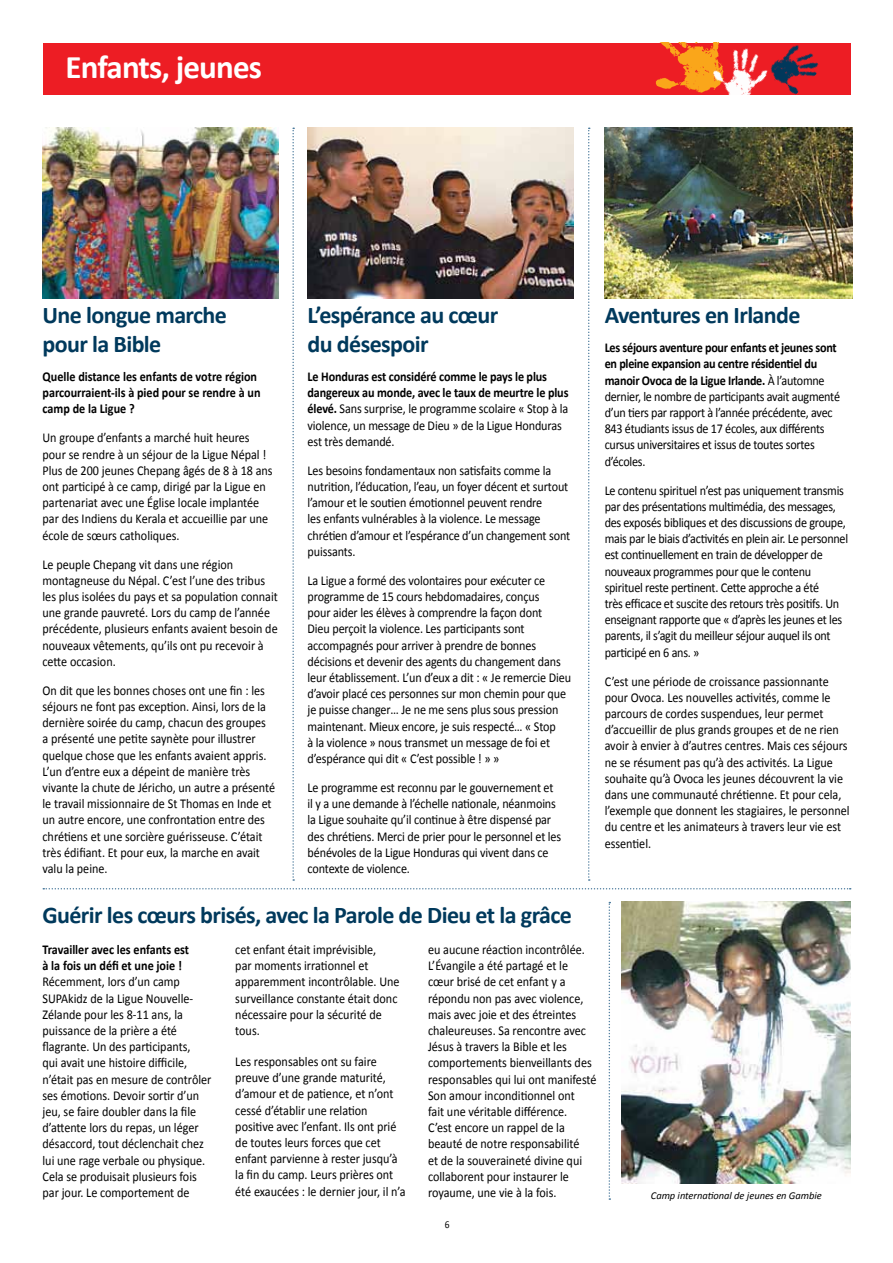
<style>
.page{position:relative;width:893px;height:1263px;background:#fff}
.page>*{position:absolute;margin:0;border:0;box-sizing:border-box;transform-origin:0 0}
.t1{font:700 33px "Calibri";letter-spacing:-.025em;color:#fff}
.t2{font:700 24px/28.8px "Calibri";letter-spacing:-.025em;color:#00395c}
.t3{font:13.5px/16.2px "Calibri";letter-spacing:-.01em;color:#000;scale:.9 1}
.t4{font:700 13.5px/16.2px "Calibri";color:#000;scale:.9 1}
.t5{font:italic 10.5px "Calibri";letter-spacing:-.005em;color:#000}
.t6{font:10.5px "Calibri";color:#000;scale:.9 1}
.s1{font-weight:700}
</style>
<div class="page">
<div style="left:43px;top:43px;width:807px;height:52px;background:#ed1d24"></div>
<img style="left:42px;top:128px;width:236px;height:170px">
<svg style="left:43px;top:888px;width:808px;height:1px"></svg>
<img style="left:605px;top:128px;width:247px;height:170px">
<img style="left:622px;top:902px;width:228px;height:282px">
<svg style="left:588px;top:128px;width:2px;height:753px"></svg>
<svg style="left:292px;top:128px;width:2px;height:753px"></svg>
<img style="left:308px;top:128px;width:265px;height:170px">
<img style="left:656px;top:43px;width:51px;height:50px">
<img style="left:707px;top:42px;width:56px;height:53px">
<img style="left:763px;top:45px;width:56px;height:50px">
<svg style="left:609px;top:902px;width:1px;height:298px"></svg>
<h1 class="t1" style="left:65px;top:47px;width:198px">Enfants, jeunes</h1>
<h2 class="t2" style="left:43px;top:300px;width:186px">Une longue marche pour la Bible</h2>
<p class="t4" style="left:43px;top:368px;width:244px">Quelle distance les enfants de votre région parcourraient-ils à pied pour se rendre à un camp de la Ligue ?</p>
<p class="t3" style="left:43px;top:429px;width:257px">Un groupe d’enfants a marché huit heures pour se rendre à un séjour de la Ligue Népal !<br>Plus de 200 jeunes Chepang âgés de 8 à 18 ans ont participé à ce camp, dirigé par la Ligue en partenariat avec une Église locale implantée par des Indiens du Kerala et accueillie par une école de sœurs catholiques.</p>
<p class="t3" style="left:43px;top:555px;width:263px">Le peuple Chepang vit dans une région montagneuse du Népal. C’est l’une des tribus les plus isolées du pays et sa population connait une grande pauvreté. Lors du camp de l’année précédente, plusieurs enfants avaient besoin de nouveaux vêtements, qu’ils ont pu recevoir à cette occasion.</p>
<p class="t3" style="left:43px;top:681px;width:260px">On dit que les bonnes choses ont une fin : les séjours ne font pas exception. Ainsi, lors de la dernière soirée du camp, chacun des groupes<br>a présenté une petite saynète pour illustrer quelque chose que les enfants avaient appris.<br>L’un d’entre eux a dépeint de manière très vivante la chute de Jéricho, un autre a présenté le travail missionnaire de St Thomas en Inde et un autre encore, une confrontation entre des chrétiens et une sorcière guérisseuse. C’était très édifiant. Et pour eux, la marche en avait valu la peine.</p>
<h2 class="t2" style="left:308px;top:300px;width:192px">L’espérance au cœur du désespoir</h2>
<p class="t3" style="left:308px;top:368px;width:291px"><span class="s1">Le Honduras est considéré comme le pays le plus dangereux au monde, avec le taux de meurtre le plus élevé.</span> Sans surprise, le programme scolaire « Stop à la violence, un message de Dieu » de la Ligue Honduras est très demandé.</p>
<p class="t3" style="left:308px;top:462px;width:293px">Les besoins fondamentaux non satisfaits comme la nutrition, l’éducation, l’eau, un foyer décent et surtout l’amour et le soutien émotionnel peuvent rendre<br>les enfants vulnérables à la violence. Le message chrétien d’amour et l’espérance d’un changement sont puissants.</p>
<p class="t3" style="left:308px;top:572px;width:294px">La Ligue a formé des volontaires pour exécuter ce programme de 15 cours hebdomadaires, conçus<br>pour aider les élèves à comprendre la façon dont<br>Dieu perçoit la violence. Les participants sont accompagnés pour arriver à prendre de bonnes décisions et devenir des agents du changement dans leur établissement. L’un d’eux a dit : « Je remercie Dieu d’avoir placé ces personnes sur mon chemin pour que je puisse changer… Je ne me sens plus sous pression maintenant. Mieux encore, je suis respecté… « Stop<br>à la violence » nous transmet un message de foi et d’espérance qui dit « C’est possible ! » »</p>
<p class="t3" style="left:308px;top:779px;width:283px">Le programme est reconnu par le gouvernement et il y a une demande à l’échelle nationale, néanmoins la Ligue souhaite qu’il continue à être dispensé par des chrétiens. Merci de prier pour le personnel et les bénévoles de la Ligue Honduras qui vivent dans ce contexte de violence.</p>
<h2 class="t2" style="left:605px;top:300px;width:197px">Aventures en Irlande</h2>
<p class="t3" style="left:605px;top:339px;width:263px"><span class="s1">Les séjours aventure pour enfants et jeunes sont en pleine expansion au centre résidentiel du manoir Ovoca de la Ligue Irlande.</span> À l’automne dernier, le nombre de participants avait augmenté d’un tiers par rapport à l’année précédente, avec 843 étudiants issus de 17 écoles, aux différents cursus universitaires et issus de toutes sortes d’écoles.</p>
<p class="t3" style="left:605px;top:481px;width:272px">Le contenu spirituel n’est pas uniquement transmis par des présentations multimédia, des messages, des exposés bibliques et des discussions de groupe, mais par le biais d’activités en plein air. Le personnel est continuellement en train de développer de nouveaux programmes pour que le contenu spirituel reste pertinent. Cette approche a été<br>très efficace et suscite des retours très positifs. Un enseignant rapporte que « d’après les jeunes et les parents, il s’agit du meilleur séjour auquel ils ont participé en 6 ans. »</p>
<p class="t3" style="left:605px;top:672px;width:274px">C’est une période de croissance passionnante pour Ovoca. Les nouvelles activités, comme le parcours de cordes suspendues, leur permet d’accueillir de plus grands groupes et de ne rien avoir à envier à d’autres centres. Mais ces séjours ne se résument pas qu’à des activités. La Ligue souhaite qu’à Ovoca les jeunes découvrent la vie dans une communauté chrétienne. Et pour cela, l’exemple que donnent les stagiaires, le personnel du centre et les animateurs à travers leur vie est essentiel.</p>
<h2 class="t2" style="left:43px;top:899px;width:531px">Guérir les cœurs brisés, avec la Parole de Dieu et la grâce</h2>
<p class="t4" style="left:43px;top:941px;width:164px">Travailler avec les enfants est à la fois un défi et une joie !</p>
<p class="t3" style="left:43px;top:973px;width:189px">Récemment, lors d’un camp<br>SUPAkidz de la Ligue Nouvelle-<br>Zélande pour les 8-11 ans, la puissance de la prière a été flagrante. Un des participants,<br>qui avait une histoire difficile, n’était pas en mesure de contrôler ses émotions. Devoir sortir d’un jeu, se faire doubler dans la file d’attente lors du repas, un léger désaccord, tout déclenchait chez lui une rage verbale ou physique.<br>Cela se produisait plusieurs fois par jour. Le comportement de</p>
<p class="t3" style="left:235px;top:941px;width:184px">cet enfant était imprévisible,<br>par moments irrationnel et apparemment incontrôlable. Une surveillance constante était donc nécessaire pour la sécurité de tous.</p>
<p class="t3" style="left:235px;top:1053px;width:191px">Les responsables ont su faire preuve d’une grande maturité, d’amour et de patience, et n’ont cessé d’établir une relation positive avec l’enfant. Ils ont prié de toutes leurs forces que cet enfant parvienne à rester jusqu’à la fin du camp. Leurs prières ont été exaucées : le dernier jour, il n’a</p>
<p class="t3" style="left:428px;top:941px;width:189px">eu aucune réaction incontrôlée.<br>L’Évangile a été partagé et le cœur brisé de cet enfant y a répondu non pas avec violence, mais avec joie et des étreintes chaleureuses. Sa rencontre avec<br>Jésus à travers la Bible et les comportements bienveillants des responsables qui lui ont manifesté<br>Son amour inconditionnel ont<br>fait une véritable différence.<br>C’est encore un rappel de la beauté de notre responsabilité<br>et de la souveraineté divine qui collaborent pour instaurer le royaume, une vie à la fois.</p>
<p class="t6" style="left:445px;top:1218px;width:7px">6</p>
<p class="t5" style="left:651px;top:1188px;width:172px">Camp international de jeunes en Gambie</p>
</div>
